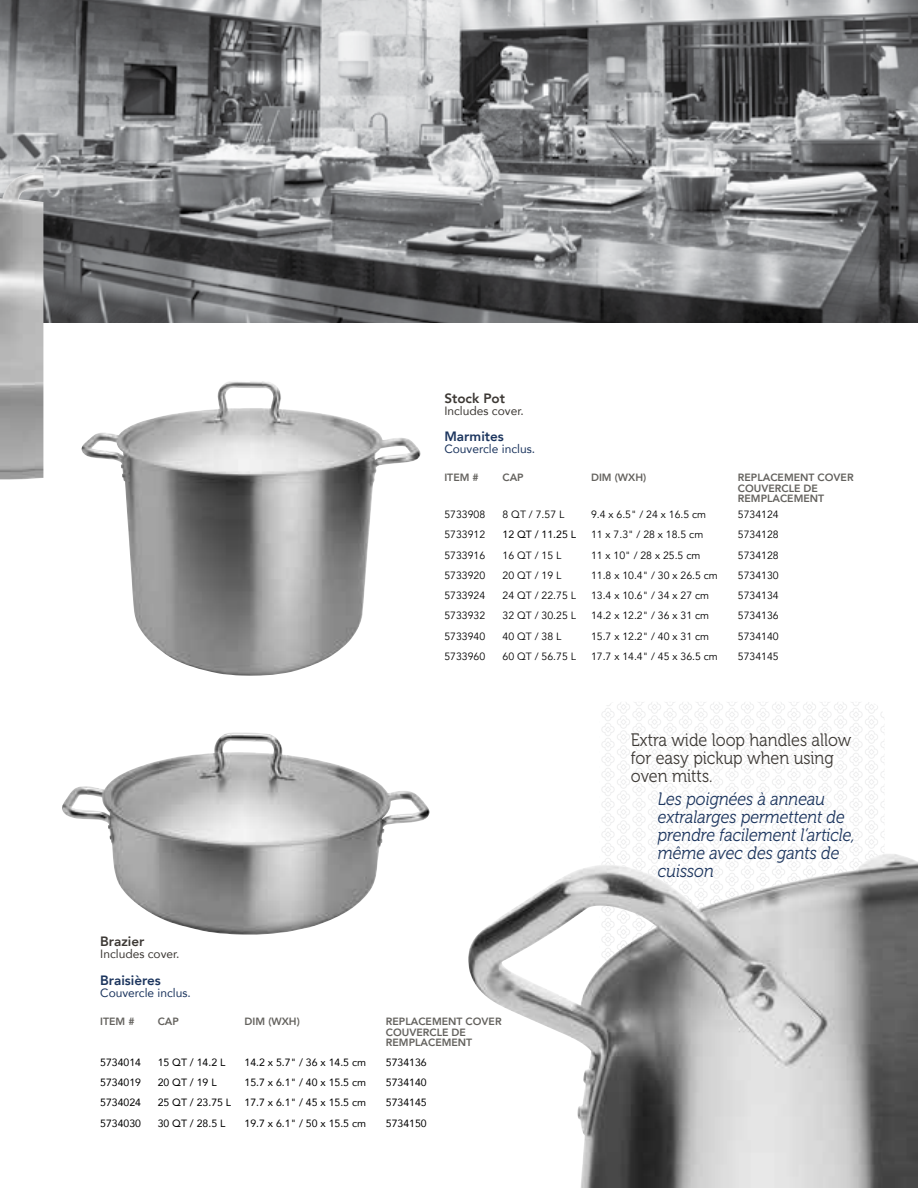
<style>
.page{position:relative;width:918px;height:1188px;background:#fff}
.page>*{position:absolute;margin:0;border:0;box-sizing:border-box;transform-origin:0 0}
.t1{font:italic 18px/18px "Museo 300";color:#1c355e;scale:.9 1}
.t2{font:18px/18px "Museo 300";color:#3d3935;scale:.9 1}
.t3{font:800 13.5px "Avenir";color:#1c355e}
.t4{font:800 13.5px "Avenir";color:#3d3935}
.t5{font:12px "Avenir";color:#1c355e}
.t6{font:12px "Avenir";color:#3d3935}
.t7{font:10.5px "Avenir";color:#000}
.t8{font:10.5px "Avenir";color:#000}
.t9{font:800 10.5px/10.5px "Avenir";color:#63615d}
</style>
<div class="page">
<img style="left:0;top:0;width:918px;height:323px">
<svg style="left:601px;top:702px;width:283px;height:152px"></svg>
<img style="left:468px;top:854px;width:450px;height:334px">
<img style="left:81px;top:381px;width:340px;height:295px">
<img style="left:62px;top:733px;width:368px;height:202px">
<img style="left:0;top:172px;width:43px;height:308px">
<p class="t4" style="left:444px;top:388px;width:62px">Stock Pot</p>
<p class="t6" style="left:444px;top:401px;width:81px">Includes cover.</p>
<p class="t3" style="left:444px;top:425px;width:61px">Marmites</p>
<p class="t5" style="left:444px;top:439px;width:92px">Couvercle inclus.</p>
<p class="t9" style="left:444px;top:472px;width:36px">ITEM #</p>
<p class="t9" style="left:502px;top:472px;width:23px">CAP</p>
<p class="t9" style="left:591px;top:472px;width:57px">DIM (WXH)</p>
<p class="t9" style="left:738px;top:472px;width:117px">REPLACEMENT COVER<br>COUVERCLE DE<br>REMPLACEMENT</p>
<p class="t7" style="left:444px;top:508px;width:42px">5733908</p>
<p class="t7" style="left:502px;top:508px;width:63px">8 QT / 7.57 L</p>
<p class="t7" style="left:591px;top:508px;width:117px">9.4 x 6.5" / 24 x 16.5 cm</p>
<p class="t7" style="left:738px;top:508px;width:42px">5734124</p>
<p class="t7" style="left:444px;top:528px;width:42px">5733912</p>
<p class="t8" style="left:502px;top:526px;width:75px">12 QT / 11.25 L</p>
<p class="t7" style="left:591px;top:528px;width:114px">11 x 7.3" / 28 x 18.5 cm</p>
<p class="t7" style="left:738px;top:528px;width:42px">5734128</p>
<p class="t7" style="left:444px;top:549px;width:42px">5733916</p>
<p class="t7" style="left:502px;top:549px;width:60px">16 QT / 15 L</p>
<p class="t7" style="left:591px;top:549px;width:111px">11 x 10" / 28 x 25.5 cm</p>
<p class="t7" style="left:738px;top:549px;width:42px">5734128</p>
<p class="t7" style="left:444px;top:569px;width:42px">5733920</p>
<p class="t7" style="left:502px;top:569px;width:60px">20 QT / 19 L</p>
<p class="t7" style="left:591px;top:569px;width:128px">11.8 x 10.4" / 30 x 26.5 cm</p>
<p class="t7" style="left:738px;top:569px;width:42px">5734130</p>
<p class="t7" style="left:444px;top:589px;width:42px">5733924</p>
<p class="t7" style="left:502px;top:589px;width:75px">24 QT / 22.75 L</p>
<p class="t7" style="left:591px;top:589px;width:120px">13.4 x 10.6" / 34 x 27 cm</p>
<p class="t7" style="left:738px;top:589px;width:42px">5734134</p>
<p class="t7" style="left:444px;top:609px;width:42px">5733932</p>
<p class="t7" style="left:502px;top:609px;width:75px">32 QT / 30.25 L</p>
<p class="t7" style="left:591px;top:609px;width:120px">14.2 x 12.2" / 36 x 31 cm</p>
<p class="t7" style="left:738px;top:609px;width:42px">5734136</p>
<p class="t7" style="left:444px;top:630px;width:42px">5733940</p>
<p class="t7" style="left:502px;top:630px;width:60px">40 QT / 38 L</p>
<p class="t7" style="left:591px;top:630px;width:120px">15.7 x 12.2" / 40 x 31 cm</p>
<p class="t7" style="left:738px;top:630px;width:42px">5734140</p>
<p class="t7" style="left:444px;top:650px;width:42px">5733960</p>
<p class="t7" style="left:502px;top:650px;width:75px">60 QT / 56.75 L</p>
<p class="t7" style="left:591px;top:650px;width:128px">17.7 x 14.4" / 45 x 36.5 cm</p>
<p class="t7" style="left:738px;top:650px;width:42px">5734145</p>
<p class="t4" style="left:100px;top:931px;width:46px">Brazier</p>
<p class="t6" style="left:100px;top:944px;width:81px">Includes cover.</p>
<p class="t3" style="left:100px;top:970px;width:62px">Braisières</p>
<p class="t5" style="left:100px;top:983px;width:92px">Couvercle inclus.</p>
<p class="t9" style="left:100px;top:1016px;width:36px">ITEM #</p>
<p class="t9" style="left:158px;top:1016px;width:23px">CAP</p>
<p class="t9" style="left:245px;top:1016px;width:57px">DIM (WXH)</p>
<p class="t9" style="left:386px;top:1016px;width:117px">REPLACEMENT COVER<br>COUVERCLE DE<br>REMPLACEMENT</p>
<p class="t8" style="left:100px;top:1054px;width:42px">5734014</p>
<p class="t8" style="left:158px;top:1054px;width:69px">15 QT / 14.2 L</p>
<p class="t8" style="left:245px;top:1054px;width:123px">14.2 x 5.7" / 36 x 14.5 cm</p>
<p class="t8" style="left:386px;top:1054px;width:42px">5734136</p>
<p class="t8" style="left:100px;top:1074px;width:42px">5734019</p>
<p class="t8" style="left:158px;top:1074px;width:60px">20 QT / 19 L</p>
<p class="t8" style="left:245px;top:1074px;width:123px">15.7 x 6.1" / 40 x 15.5 cm</p>
<p class="t8" style="left:386px;top:1074px;width:42px">5734140</p>
<p class="t8" style="left:100px;top:1094px;width:42px">5734024</p>
<p class="t8" style="left:158px;top:1094px;width:75px">25 QT / 23.75 L</p>
<p class="t8" style="left:245px;top:1094px;width:123px">17.7 x 6.1" / 45 x 15.5 cm</p>
<p class="t8" style="left:386px;top:1094px;width:42px">5734145</p>
<p class="t8" style="left:100px;top:1115px;width:42px">5734030</p>
<p class="t8" style="left:158px;top:1115px;width:69px">30 QT / 28.5 L</p>
<p class="t8" style="left:245px;top:1115px;width:123px">19.7 x 6.1" / 50 x 15.5 cm</p>
<p class="t8" style="left:386px;top:1115px;width:42px">5734150</p>
<h1 class="t2" style="left:631px;top:731px;width:246px">Extra wide loop handles allow for easy pickup when using oven mitts.</h1>
<h1 class="t1" style="left:658px;top:790px;width:221px">Les poignées à anneau extralarges permettent de prendre facilement l’article, même avec des gants de cuisson</h1>
</div>
